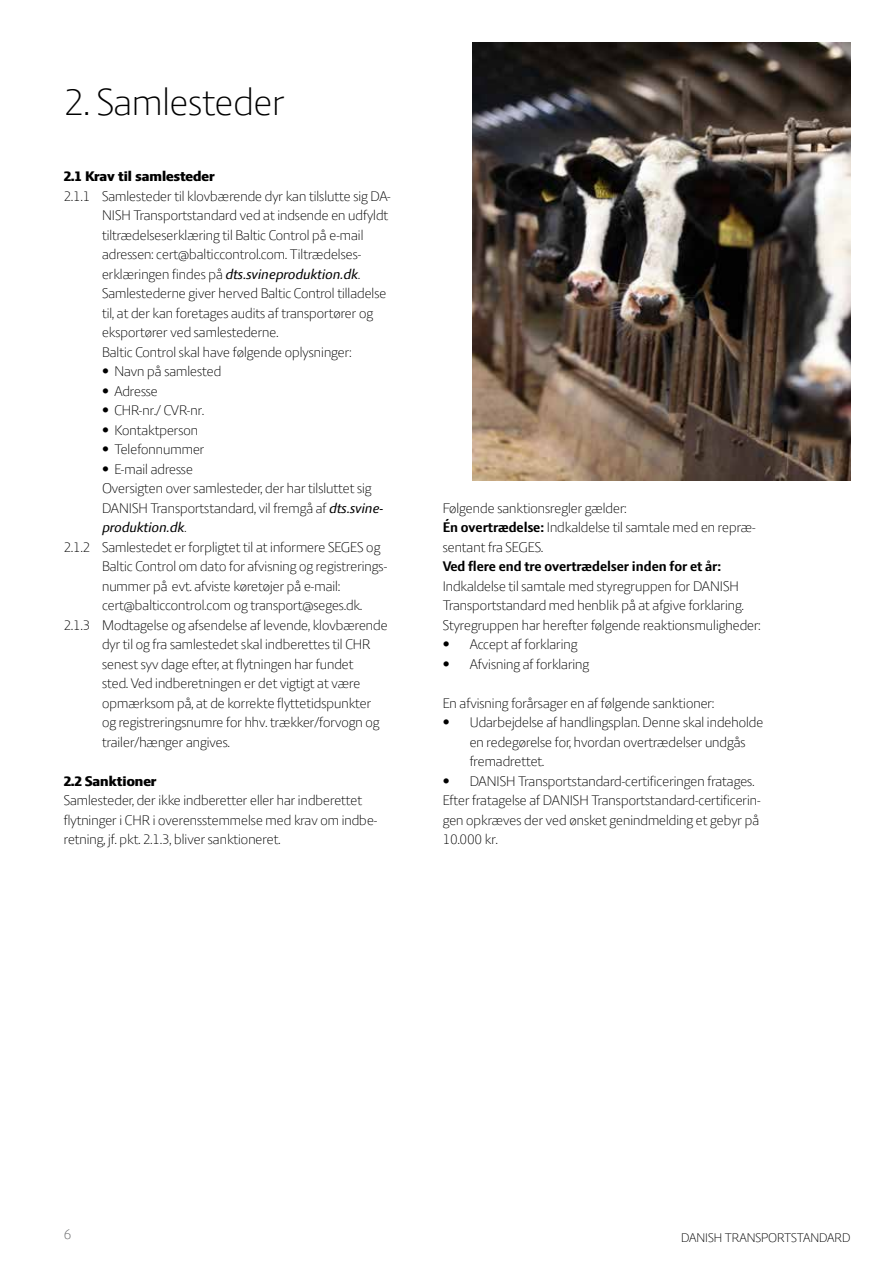
<style>
.page{position:relative;width:893px;height:1263px;background:#fff}
.page>*{position:absolute;margin:0;border:0;box-sizing:border-box;transform-origin:0 0}
.t1{font:300 40.5px "LF Press Sans";color:#000}
.t2{font:300 15px/19.5px "LF Press Sans";color:#000}
.t3{font:700 15px "LF Press Sans";color:#000}
.t4{font:800 15px "LF Press Sans";color:#000}
.t5{font:italic 15px "LF Press Sans";color:#000}
.t6{font:300 15px "LF Press Sans";color:#58595b}
.t7{font:300 13.5px "LF Press Sans";color:#000}
.s1{font-weight:400;font-style:italic}
.s2{font-weight:300;font-style:normal}
.s3{font-weight:700}
</style>
<div class="page">
<img style="left:472px;top:43px;width:378px;height:437px">
<h1 class="t1" style="left:64px;top:79px;width:222px">2. Samlesteder</h1>
<p class="t4" style="left:64px;top:168px;width:153px">2.1 Krav til samlesteder</p>
<p class="t2" style="left:102px;top:186px;width:290px;text-indent:-38px">2.1.1 Samlesteder til klovbærende dyr kan tilslutte sig DA-NISH Transportstandard ved at indsende en udfyldt tiltrædelseserklæring til Baltic Control på e-mail adressen: cert@balticcontrol.com. Tiltrædelses&shy;erklæringen findes på <span class="s1">dts.svineproduktion.dk</span>.<br>Samlestederne giver herved Baltic Control tilladelse til, at der kan foretages audits af transportører og eksportører ved samlestederne.<br>Baltic Control skal have følgende oplysninger:</p>
<p class="t2" style="left:102px;top:361px;width:121px">• Navn på samlested</p>
<p class="t2" style="left:102px;top:381px;width:57px">• Adresse</p>
<p class="t2" style="left:102px;top:400px;width:104px">• CHR-nr./ CVR-nr.</p>
<p class="t2" style="left:102px;top:420px;width:98px">• Kontaktperson</p>
<p class="t2" style="left:102px;top:439px;width:104px">• Telefonnummer</p>
<p class="t2" style="left:102px;top:459px;width:92px">• E-mail adresse</p>
<p class="t2" style="left:102px;top:478px;width:271px">Oversigten over samlesteder, der har tilsluttet sig</p>
<p class="t2" style="left:102px;top:498px;width:282px">DANISH Transportstandard, vil fremgå af <span class="s1">dts.svine-</span></p>
<p class="t5" style="left:102px;top:519px;width:86px">produktion.dk<span class="s2">.</span></p>
<p class="t2" style="left:64px;top:537px;width:318px">2.1.2 Samlestedet er forpligtet til at informere SEGES og</p>
<p class="t2" style="left:102px;top:556px;width:287px">Baltic Control om dato for afvisning og registrerings-</p>
<p class="t2" style="left:102px;top:576px;width:239px">nummer på evt. afviste køretøjer på e-mail:</p>
<p class="t2" style="left:102px;top:595px;width:262px">cert@balticcontrol.com og transport@seges.dk.</p>
<p class="t2" style="left:64px;top:615px;width:325px">2.1.3 Modtagelse og afsendelse af levende, klovbærende</p>
<p class="t2" style="left:102px;top:634px;width:270px">dyr til og fra samlestedet skal indberettes til CHR</p>
<p class="t2" style="left:102px;top:654px;width:253px">senest syv dage efter, at flytningen har fundet</p>
<p class="t2" style="left:102px;top:673px;width:260px">sted. Ved indberetningen er det vigtigt at være</p>
<p class="t2" style="left:102px;top:693px;width:271px">opmærksom på, at de korrekte flyttetidspunkter</p>
<p class="t2" style="left:102px;top:712px;width:279px">og registreringsnumre for hhv. trækker/forvogn og</p>
<p class="t2" style="left:102px;top:732px;width:129px">trailer/hænger angives.</p>
<p class="t4" style="left:64px;top:772px;width:94px">2.2 Sanktioner</p>
<p class="t2" style="left:64px;top:790px;width:315px">Samlesteder, der ikke indberetter eller har indberettet flytninger i CHR i overensstemmelse med krav om indbe&shy;retning, jf. pkt. 2.1.3, bliver sanktioneret.</p>
<p class="t2" style="left:443px;top:498px;width:315px">Følgende sanktionsregler gælder:<br><span class="s3">Én overtrædelse:</span> Indkaldelse til samtale med en repræ&shy;sentant fra SEGES.</p>
<p class="t3" style="left:443px;top:558px;width:280px">Ved flere end tre overtrædelser inden for et år:</p>
<p class="t2" style="left:443px;top:576px;width:319px">Indkaldelse til samtale med styregruppen for DANISH<br>Transportstandard med henblik på at afgive forklaring.<br>Styregruppen har herefter følgende reaktionsmuligheder:</p>
<p class="t2" style="left:443px;top:634px;width:136px">• Accept af forklaring</p>
<p class="t2" style="left:443px;top:654px;width:148px">• Afvisning af forklaring</p>
<p class="t2" style="left:443px;top:693px;width:273px">En afvisning forårsager en af følgende sanktioner:</p>
<p class="t2" style="left:470px;top:712px;width:295px;text-indent:-27px">• Udarbejdelse af handlingsplan. Denne skal indeholde en redegørelse for, hvordan overtrædelser undgås fremadrettet.</p>
<p class="t2" style="left:443px;top:771px;width:320px">• DANISH Transportstandard-certificeringen fratages.<br>Efter fratagelse af DANISH Transportstandard-certificerin&shy;gen opkræves der ved ønsket genindmelding et gebyr på 10.000 kr.</p>
<p class="t6" style="left:64px;top:1225px;width:9px">6</p>
<p class="t7" style="left:681px;top:1229px;width:171px">DANISH TRANSPORTSTANDARD</p>
</div>
